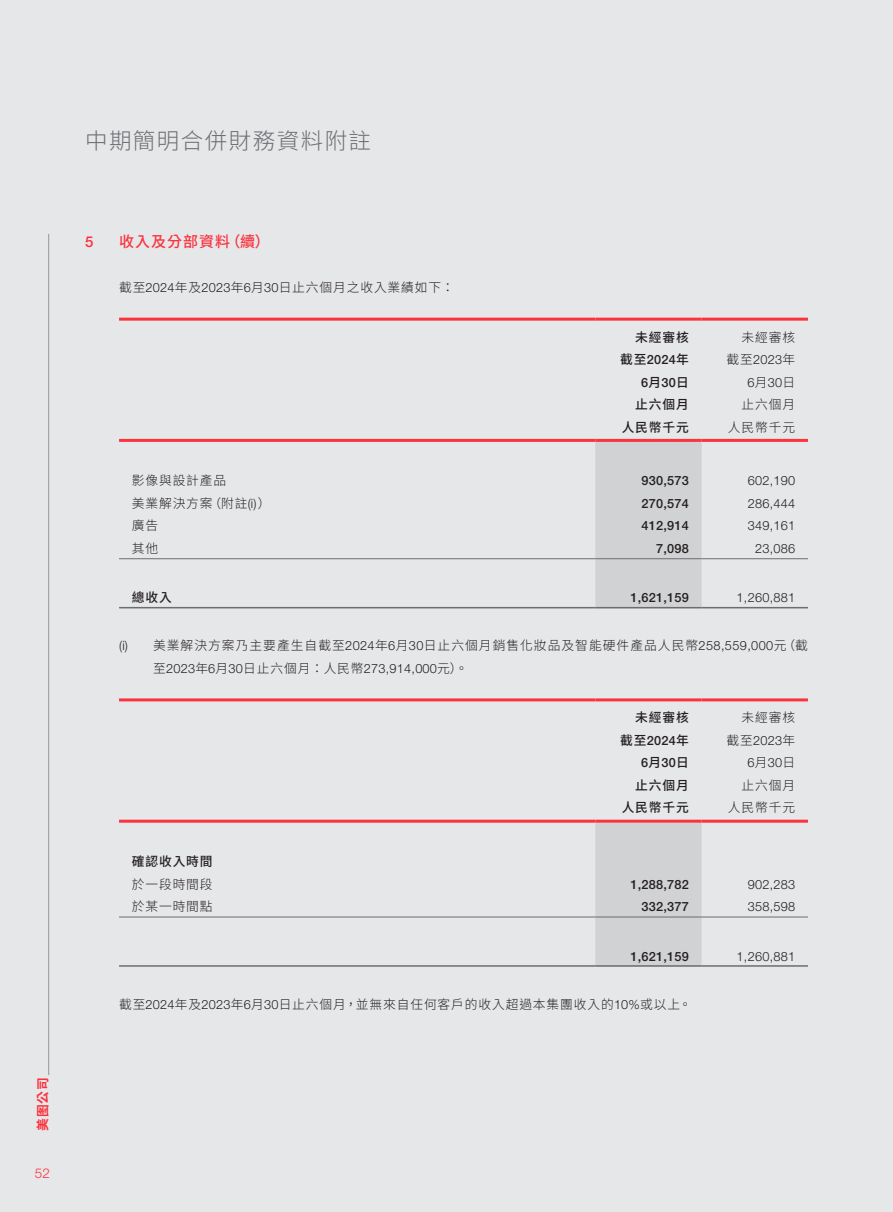
<style>
.page{position:relative;width:893px;height:1212px;background:#e6e7e9}
.page>*{position:absolute;margin:0;border:0;box-sizing:border-box;transform-origin:0 0}
.t1{font:300 22.5px "Source Han Sans TC";letter-spacing:.065em;color:#6c6d70}
.Heading_1{font:500 15px "Source Han Sans TC";letter-spacing:.07em;color:#fb333e}
.Heading_1-2{font:500 15px "Helvetica Neue LT Std";color:#fb333e}
.t2{font:300 13.5px "Helvetica Neue LT Std";color:#fb333e}
.Body_Text{font:300 12.75px/22.5px "Source Han Sans TC";letter-spacing:.07em;color:#231f20}
.Body_Text-2{font:500 12.75px "Helvetica Neue LT Std";letter-spacing:.02em;color:#231f20}
.Body_Text-3{font:300 12.75px "Helvetica Neue LT Std";letter-spacing:.02em;color:#231f20}
.Body_Text-4{font:500 12.75px "Source Han Sans TC";letter-spacing:.07em;color:#231f20}
.t3{font:700 12.75px "Source Han Sans TC";color:#fb333e}
.s1{font-family:"Helvetica Neue LT Std"}
.s2{font-family:"Source Han Sans TC"}
</style>
<div class="page">
<hr style="left:48px;top:234px;width:1px;height:841px;background:#939598">
<div style="left:595px;top:442px;width:107px;height:165px;background:#d1d2d4"></div>
<hr style="left:119px;top:318px;width:476px;height:3px;background:#fb333e">
<hr style="left:595px;top:318px;width:107px;height:3px;background:#fb333e">
<hr style="left:702px;top:318px;width:106px;height:3px;background:#fb333e">
<hr style="left:119px;top:439px;width:476px;height:3px;background:#fb333e">
<hr style="left:595px;top:439px;width:107px;height:3px;background:#fb333e">
<hr style="left:702px;top:439px;width:106px;height:3px;background:#fb333e">
<hr style="left:119px;top:558px;width:476px;height:1px;background:#6c6d70">
<hr style="left:595px;top:558px;width:107px;height:1px;background:#6c6d70">
<hr style="left:702px;top:558px;width:106px;height:1px;background:#6c6d70">
<hr style="left:119px;top:607px;width:476px;height:1px;background:#6c6d70">
<hr style="left:595px;top:607px;width:107px;height:1px;background:#6c6d70">
<hr style="left:702px;top:607px;width:106px;height:1px;background:#6c6d70">
<div style="left:595px;top:823px;width:107px;height:142px;background:#d1d2d4"></div>
<hr style="left:119px;top:698px;width:476px;height:3px;background:#fb333e">
<hr style="left:595px;top:698px;width:107px;height:3px;background:#fb333e">
<hr style="left:702px;top:698px;width:106px;height:3px;background:#fb333e">
<hr style="left:119px;top:820px;width:476px;height:3px;background:#fb333e">
<hr style="left:595px;top:820px;width:107px;height:3px;background:#fb333e">
<hr style="left:702px;top:820px;width:106px;height:3px;background:#fb333e">
<hr style="left:119px;top:917px;width:476px;height:1px;background:#6c6d70">
<hr style="left:595px;top:917px;width:107px;height:1px;background:#6c6d70">
<hr style="left:702px;top:917px;width:106px;height:1px;background:#6c6d70">
<hr style="left:119px;top:965px;width:476px;height:2px;background:#6c6d70">
<hr style="left:595px;top:965px;width:107px;height:2px;background:#6c6d70">
<hr style="left:702px;top:965px;width:106px;height:2px;background:#6c6d70">
<p class="t3" style="left:36px;top:1131px;width:55px;rotate:-90deg">美图公司</p>
<p class="t2" style="left:35px;top:1165px;width:17px">52</p>
<h1 class="t1" style="left:85px;top:128px;width:288px">中期簡明合併財務資料附註</h1>
<p class="Heading_1-2" style="left:85px;top:233px;width:10px">5</p>
<p class="Heading_1" style="left:119px;top:233px;width:152px">收入及分部資料（續）</p>
<p class="Body_Text" style="left:119px;top:276px;width:337px">截至<span class="s1">2024</span>年及<span class="s1">2023</span>年<span class="s1">6</span>月<span class="s1">30</span>日止六個月之收入業績如下：</p>
<p class="Body_Text-4" style="left:635px;top:330px;width:55px">未經審核</p>
<p class="Body_Text" style="left:742px;top:326px;width:55px">未經審核</p>
<p class="Body_Text-2" style="left:620px;top:352px;width:70px"><span class="s2">截至</span>2024<span class="s2">年</span></p>
<p class="Body_Text-2" style="left:641px;top:374px;width:49px">6<span class="s2">月</span>30<span class="s2">日</span></p>
<p class="Body_Text-4" style="left:635px;top:397px;width:55px">止六個月</p>
<p class="Body_Text-3" style="left:727px;top:352px;width:70px"><span class="s2">截至</span>2023<span class="s2">年</span></p>
<p class="Body_Text-3" style="left:747px;top:374px;width:49px">6<span class="s2">月</span>30<span class="s2">日</span></p>
<p class="Body_Text" style="left:742px;top:393px;width:55px">止六個月</p>
<p class="Body_Text-4" style="left:622px;top:420px;width:69px">人民幣千元</p>
<p class="Body_Text" style="left:728px;top:416px;width:69px">人民幣千元</p>
<p class="Body_Text" style="left:132px;top:470px;width:96px">影像與設計產品</p>
<p class="Body_Text-2" style="left:641px;top:473px;width:49px">930,573</p>
<p class="Body_Text-3" style="left:748px;top:473px;width:49px">602,190</p>
<p class="Body_Text" style="left:132px;top:492px;width:140px">美業解決方案（附註<span class="s1">(i)</span>）</p>
<p class="Body_Text-2" style="left:641px;top:496px;width:49px">270,574</p>
<p class="Body_Text-3" style="left:748px;top:495px;width:49px">286,444</p>
<p class="Body_Text" style="left:132px;top:515px;width:28px">廣告</p>
<p class="Body_Text-2" style="left:641px;top:518px;width:49px">412,914</p>
<p class="Body_Text-3" style="left:748px;top:518px;width:49px">349,161</p>
<p class="Body_Text" style="left:132px;top:537px;width:28px">其他</p>
<p class="Body_Text-2" style="left:656px;top:541px;width:34px">7,098</p>
<p class="Body_Text-3" style="left:755px;top:540px;width:42px">23,086</p>
<p class="Body_Text-4" style="left:132px;top:590px;width:41px">總收入</p>
<p class="Body_Text-2" style="left:630px;top:590px;width:60px">1,621,159</p>
<p class="Body_Text-3" style="left:737px;top:590px;width:60px">1,260,881</p>
<p class="Body_Text" style="left:153px;top:635px;width:656px;text-indent:-34px"><span class="s1">(i)</span> 美業解決方案乃主要產生自截至<span class="s1">2024</span>年<span class="s1">6</span>月<span class="s1">30</span>日止六個月銷售化妝品及智能硬件產品人民幣<span class="s1">258,559,000</span>元（截至<span class="s1">2023</span>年<span class="s1">6</span>月<span class="s1">30</span>日止六個月：人民幣<span class="s1">273,914,000</span>元）。</p>
<p class="Body_Text-4" style="left:635px;top:710px;width:55px">未經審核</p>
<p class="Body_Text" style="left:742px;top:707px;width:55px">未經審核</p>
<p class="Body_Text-2" style="left:620px;top:733px;width:70px"><span class="s2">截至</span>2024<span class="s2">年</span></p>
<p class="Body_Text-2" style="left:641px;top:755px;width:49px">6<span class="s2">月</span>30<span class="s2">日</span></p>
<p class="Body_Text-4" style="left:635px;top:778px;width:55px">止六個月</p>
<p class="Body_Text-3" style="left:727px;top:732px;width:70px"><span class="s2">截至</span>2023<span class="s2">年</span></p>
<p class="Body_Text-3" style="left:747px;top:755px;width:49px">6<span class="s2">月</span>30<span class="s2">日</span></p>
<p class="Body_Text" style="left:742px;top:774px;width:55px">止六個月</p>
<p class="Body_Text-4" style="left:622px;top:800px;width:69px">人民幣千元</p>
<p class="Body_Text" style="left:728px;top:797px;width:69px">人民幣千元</p>
<p class="Body_Text-4" style="left:132px;top:854px;width:82px">確認收入時間</p>
<p class="Body_Text" style="left:132px;top:873px;width:82px">於一段時間段</p>
<p class="Body_Text-2" style="left:630px;top:876px;width:60px">1,288,782</p>
<p class="Body_Text-3" style="left:748px;top:876px;width:49px">902,283</p>
<p class="Body_Text" style="left:132px;top:895px;width:82px">於某一時間點</p>
<p class="Body_Text-2" style="left:641px;top:899px;width:49px">332,377</p>
<p class="Body_Text-3" style="left:748px;top:899px;width:49px">358,598</p>
<p class="Body_Text-2" style="left:630px;top:948px;width:60px">1,621,159</p>
<p class="Body_Text-3" style="left:737px;top:948px;width:60px">1,260,881</p>
<p class="Body_Text" style="left:119px;top:993px;width:574px">截至<span class="s1">2024</span>年及<span class="s1">2023</span>年<span class="s1">6</span>月<span class="s1">30</span>日止六個月，並無來自任何客戶的收入超過本集團收入的<span class="s1">10%</span>或以上。</p>
</div>
